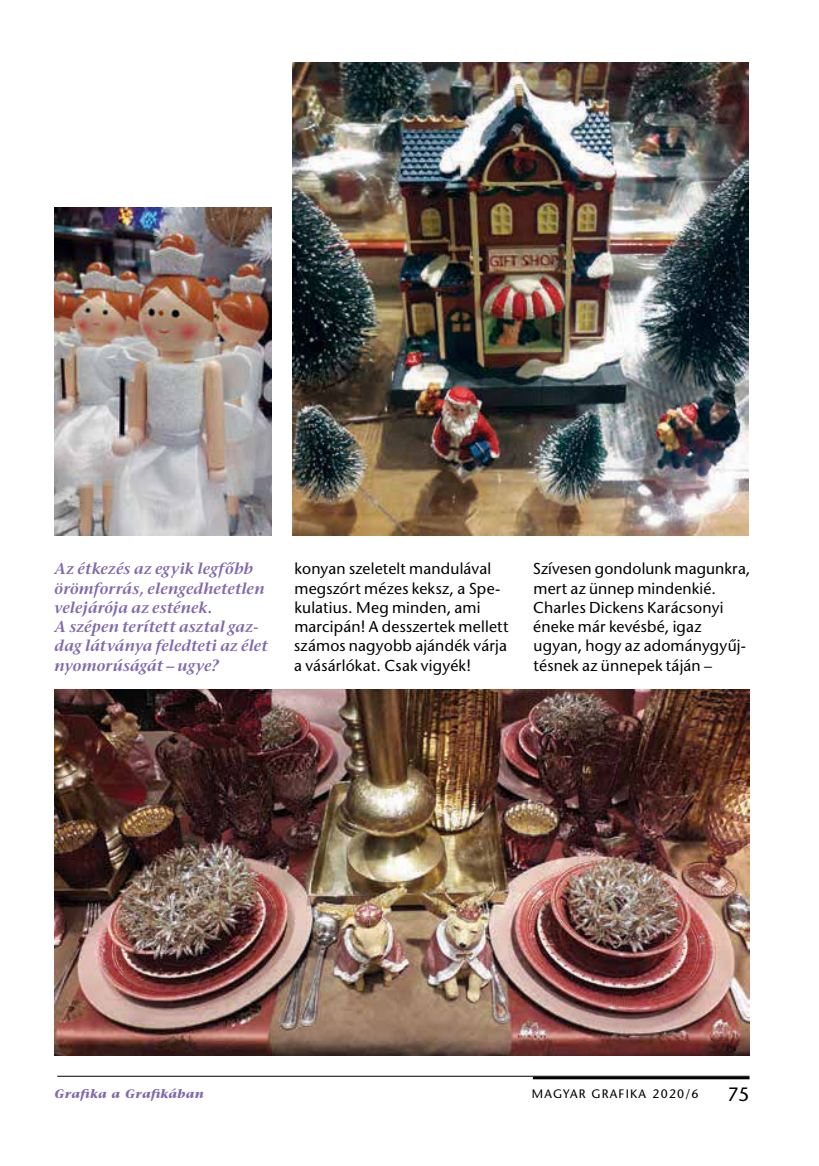
<style>
.page{position:relative;width:819px;height:1166px;background:#fff}
.page>*{position:absolute;margin:0;border:0;box-sizing:border-box;transform-origin:0 0}
.t1{font:19.25px "Stone Sans H";color:#000}
.t2{font:15.75px/19.2px "Stone Sans H";letter-spacing:.01em;color:#000}
.t3{font:15.75px/19.2px "Stone Serif Semi Bold Italic H";letter-spacing:.005em;color:#8269ae}
.t4{font:12.25px "Stone Sans H";letter-spacing:.1em;color:#000}
.t5{font:12.25px "Stone Serif Bold Italic H";letter-spacing:.025em;color:#8269ae}
</style>
<div class="page">
<hr style="left:57px;top:1076px;width:692px;height:1px;background:#000">
<img style="left:54px;top:690px;width:695px;height:366px">
<hr style="left:533px;top:1076px;width:216px;height:3px;background:#000">
<img style="left:293px;top:62px;width:455px;height:474px">
<img style="left:55px;top:207px;width:216px;height:328px">
<p class="t3" style="left:55px;top:559px;width:215px">Az étkezés az egyik legfôbb örömforrás, elengedhetetlen velejárója az estének.<br>A szépen terített asztal gaz&shy;dag látványa feledteti az élet nyomorúságát – ugye?</p>
<p class="t2" style="left:294px;top:559px;width:216px">konyan szeletelt mandulával megszórt mézes keksz, a Spe&shy;kulatius. meg minden, ami marcipán! a desszertek mellett számos nagyobb ajándék várja a vásárlókat. Csak vigyék!</p>
<p class="t2" style="left:532px;top:559px;width:219px">Szívesen gondolunk magunkra, mert az ünnep mindenkié.<br>Charles Dickens karácsonyi éneke már kevésbé, igaz ugyan, hogy az adománygyûj&shy;tésnek az ünnepek táján –</p>
<p class="t5" style="left:55px;top:1086px;width:151px">Grafika a Grafikában</p>
<p class="t4" style="left:531px;top:1086px;width:168px">magyar grafika 2020/6</p>
<p class="t1" style="left:727px;top:1083px;width:24px">75</p>
</div>
